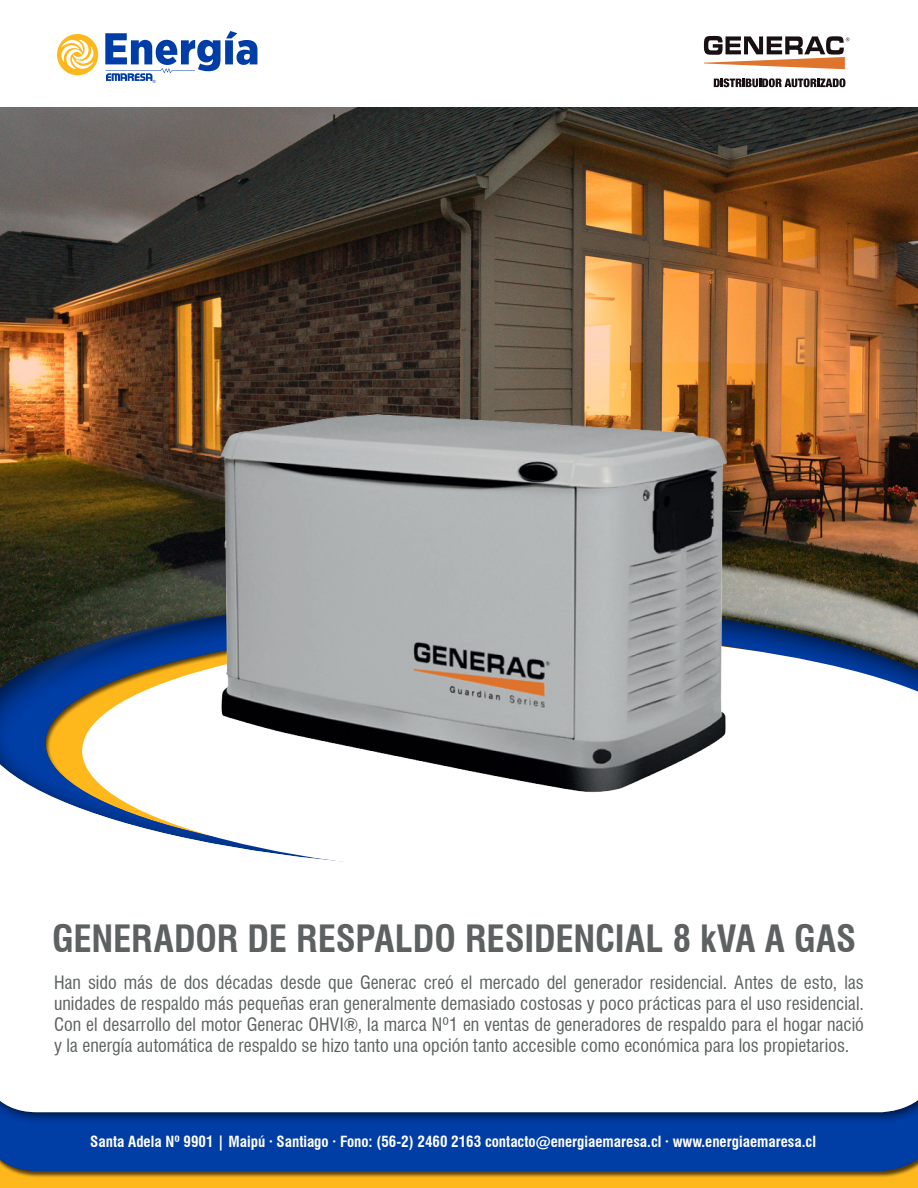
<style>
.page{position:relative;width:918px;height:1188px;background:#fff}
.page>*{position:absolute;margin:0;border:0;box-sizing:border-box;transform-origin:0 0}
.TITLES{font:700 condensed 36.75px "Swiss 721 BT";letter-spacing:-.005em;color:#5d6161}
.CONTENTS_Open_Sans{font:condensed 18px/21px "Swiss 721 BT";color:#5d6161;text-align:justify}
.t1{font:700 condensed 15px "Swiss 721 BT";color:#fff}
</style>
<div class="page">
<div style="left:0;top:1060px;width:918px;height:128px;background:#231f20;opacity:.75"></div>
<div style="left:0;top:1119px;width:918px;height:69px;background:#231f20;opacity:.75"></div>
<img style="left:0;top:108px;width:918px;height:424px">
<svg style="left:24px;top:728px;width:34px;height:71px;background:#416194"></svg>
<svg style="left:58px;top:728px;width:285px;height:134px"></svg>
<svg style="left:0;top:532px;width:918px;height:196px"></svg>
<img style="left:196px;top:406px;width:548px;height:403px">
<svg style="left:57px;top:34px;width:41px;height:41px"></svg>
<svg style="left:105px;top:31px;width:152px;height:52px"></svg>
<svg style="left:714px;top:78px;width:131px;height:9px"></svg>
<svg style="left:704px;top:36px;width:145px;height:33px"></svg>
<p class="TITLES" style="left:52px;top:916px;width:806px">GENERADOR DE RESPALDO RESIDENCIAL 8 kVA A GAS</p>
<p class="CONTENTS_Open_Sans" style="left:54px;top:972px;width:812px">Han sido más de dos décadas desde que Generac creó el mercado del generador residencial. Antes de esto, las unidades de respaldo más pequeñas eran generalmente demasiado costosas y poco prácticas para el uso residencial.<br>Con el desarrollo del motor Generac OHVI®, la marca Nº1 en ventas de generadores de respaldo para el hogar nació y la energía automática de respaldo se hizo tanto una opción tanto accesible como económica para los propietarios.</p>
<p class="t1" style="left:90px;top:1132px;width:727px">Santa Adela Nº 9901 | Maipú · Santiago · Fono: (56-2) 2460 2163 contacto@energiaemaresa.cl · www.energiaemaresa.cl</p>
</div>
